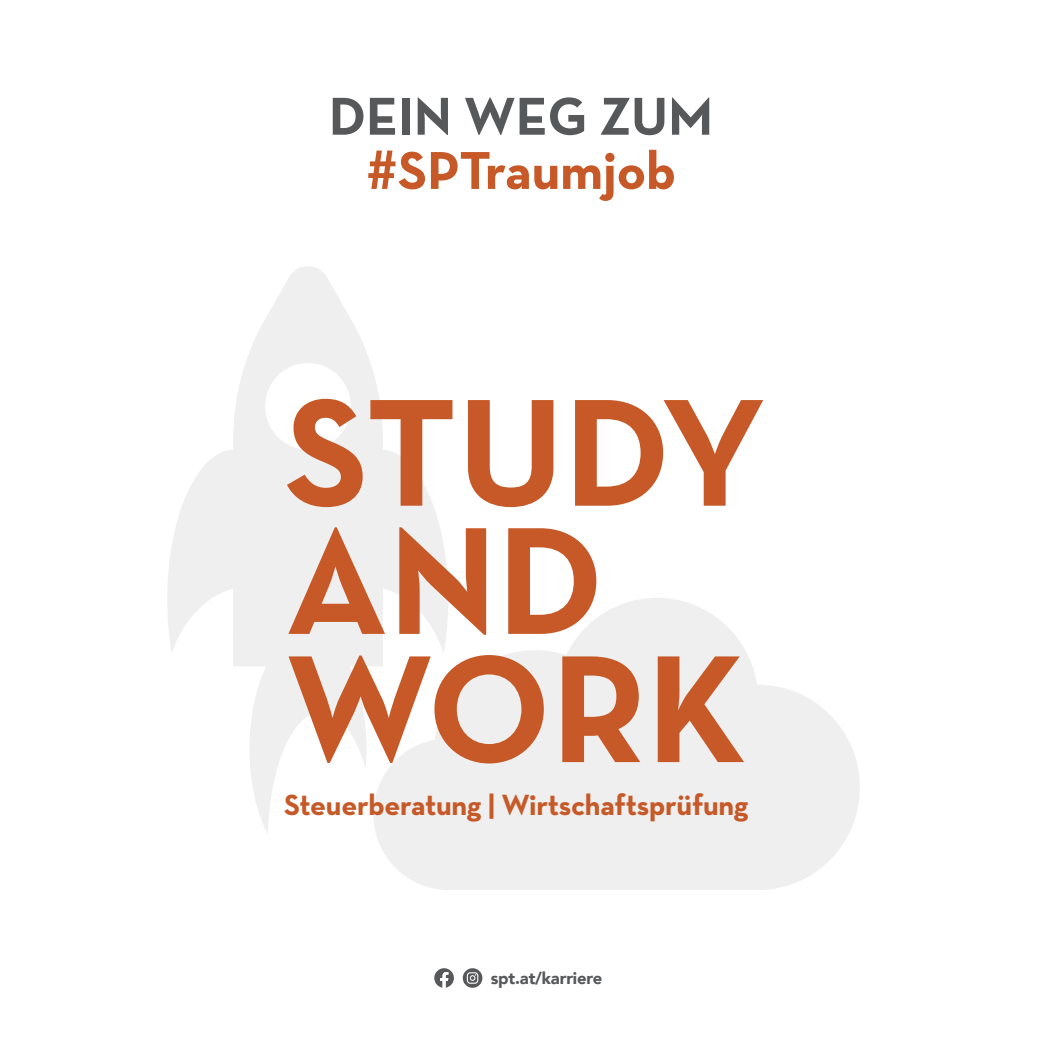
<style>
.page{position:relative;width:1042px;height:1042px;background:#fff}
.page>*{position:absolute;margin:0;border:0;box-sizing:border-box;transform-origin:0 0}
.t1{font:700 155.4px/128.1px "Neutra Text";color:#c65927}
.t2{font:700 54.25px/54.2px "Neutra Text";color:#57585a;text-align:center}
.t3{font:700 29.75px "Neutra Text";letter-spacing:-.01em;color:#c65927}
.t4{font:900 16.62px "Avenir";letter-spacing:-.01em;color:#57585a}
.s1{font-family:"Avenir";font-weight:900;color:#c65927}
.s2{color:#c65927}
</style>
<div class="page">
<svg style="left:463px;top:968px;width:19px;height:20px"></svg>
<svg style="left:467px;top:972px;width:11px;height:12px"></svg>
<svg style="left:434px;top:968px;width:20px;height:20px"></svg>
<svg style="left:167px;top:450px;width:66px;height:201px"></svg>
<svg style="left:233px;top:266px;width:215px;height:567px;fill:#efefef"></svg>
<svg style="left:373px;top:598px;width:487px;height:292px;fill:#efefef"></svg>
<h2 class="t2" style="left:329px;top:88px;width:386px">DEIN WEG ZUM <span class="s1">#</span><span class="s2">SPTraumjob</span></h2>
<h1 class="t1" style="left:285px;top:385px;width:483px">STUDY<br>AND<br>WORK</h1>
<p class="t3" style="left:284px;top:786px;width:466px">Steuerberatung | Wirtschaftsprüfung</p>
<p class="t4" style="left:491px;top:964px;width:113px">spt.at/karriere</p>
</div>
